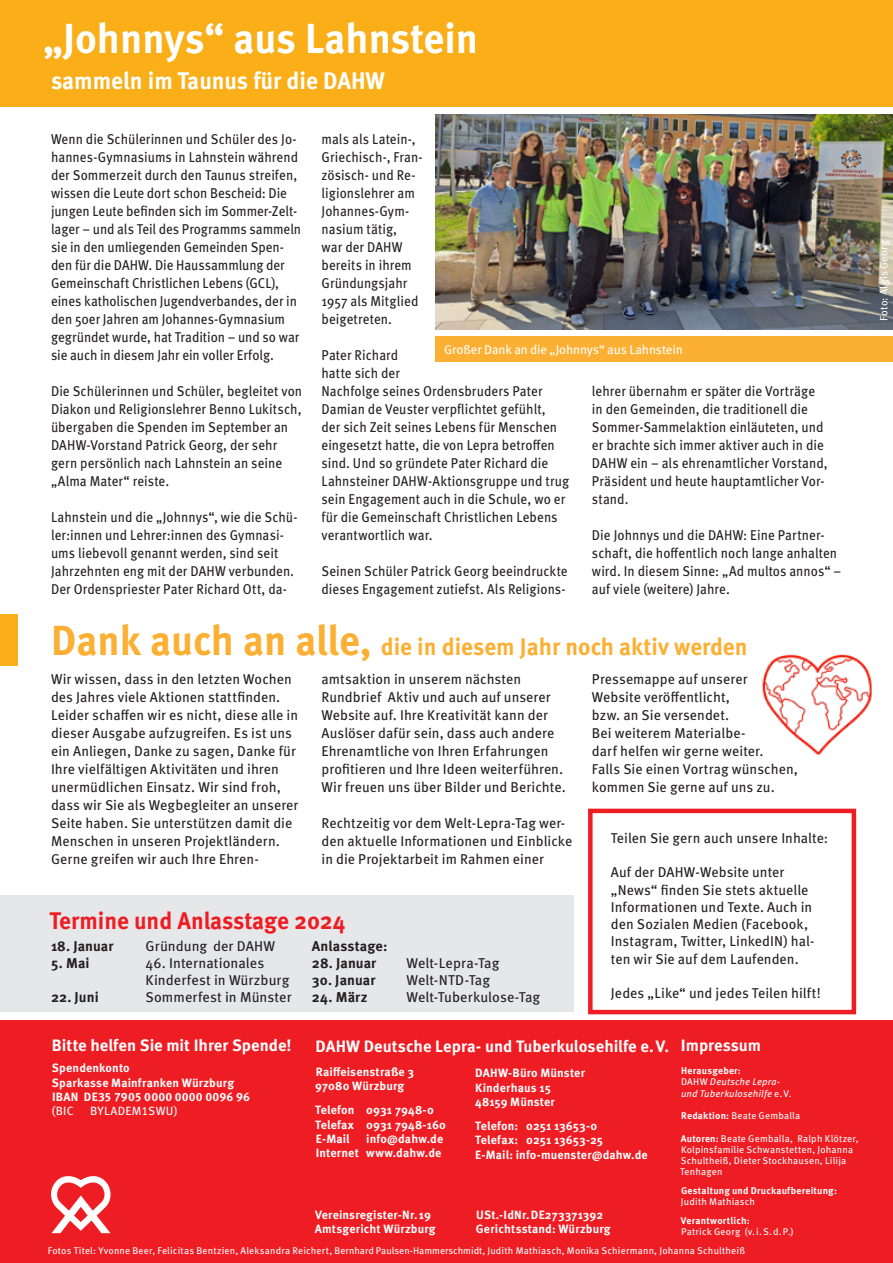
<style>
.page{position:relative;width:893px;height:1263px;background:#fff}
.page>*{position:absolute;margin:0;border:0;box-sizing:border-box;transform-origin:0 0}
.t1{font:700 42px "Meta OT";color:#fff;scale:.96 1}
.t2{font:700 24px "Meta OT";color:#fbb033;scale:.96 1}
.t3{font:700 24px "Meta OT";color:#fff;scale:.96 1}
.t4{font:700 24px "Meta OT";letter-spacing:-.005em;color:#ee1d23;scale:.96 1}
.t5{font:700 16.5px "Meta OT";color:#fff}
.t6{font:14.25px/18px "Meta OT";letter-spacing:.005em;color:#231f20;scale:.92 1}
.t7{font:14.25px/18px "Meta OT";letter-spacing:.005em;color:#231f20}
.t8{font:700 14.25px "Meta OT";letter-spacing:.005em;color:#231f20}
.Fotounterschrift{font:12.75px "Meta OT";letter-spacing:-.015em;color:#fff}
.t9{font:700 12px "Meta OT";letter-spacing:.01em;color:#fff}
.t10{font:12px "Meta OT";letter-spacing:.025em;color:#fff}
.Fotonachweiß{font:10.5px "Meta OT";letter-spacing:.02em;color:#fff}
.Fotonachweiß-2{font:9.75px/11.2px "Meta OT";letter-spacing:.02em;color:#fff}
.t11{font:italic 9.75px/11.2px "Meta OT";letter-spacing:.015em;color:#fff}
.t12{font:700 9.75px/11.2px "Meta OT";letter-spacing:.02em;color:#fff}
.s1{font-size:42px}
.s2{font-weight:700;font-style:normal}
.s3{font-style:normal}
.s4{font-weight:700}
.s5{font-weight:400}
</style>
<div class="page">
<div style="left:1px;top:895px;width:573px;height:117px;background:#e6e7e9"></div>
<div style="left:0;top:1020px;width:893px;height:243px;background:#ee1d23"></div>
<svg style="left:51px;top:1176px;width:60px;height:57px"></svg>
<div style="left:0;top:0;width:893px;height:106px;background:#faaf18"></div>
<img style="left:436px;top:115px;width:457px;height:215px">
<div style="left:436px;top:336px;width:457px;height:26px;background:#fbb033"></div>
<div style="left:0;top:615px;width:17px;height:51px;background:#faaf18"></div>
<div style="left:588px;top:809px;width:268px;height:205px;background:#fff;border:4px solid #ee1d23"></div>
<img style="left:762px;top:654px;width:110px;height:102px">
<p class="t1" style="left:43px;top:12px;width:455px">„Johnnys“ aus Lahnstein</p>
<p class="t3" style="left:51px;top:65px;width:349px">sammeln im Taunus für die DAHW</p>
<p class="t6" style="left:51px;top:131px;width:273px">Wenn die Schülerinnen und Schüler des Jo&shy;hannes-Gymnasiums in Lahnstein während der Sommerzeit durch den Taunus streifen, wissen die Leute dort schon Bescheid: Die jungen Leute befinden sich im Sommer-Zelt&shy;lager – und als Teil des Programms sammeln sie in den umliegenden Gemeinden Spen&shy;den für die DAHW. Die Haussammlung der Gemeinschaft Christlichen Lebens (GCL), eines katholischen Jugendverbandes, der in den 50er Jahren am Johannes-Gymnasium gegründet wurde, hat Tradition – und so war sie auch in diesem Jahr ein voller Erfolg.</p>
<p class="t6" style="left:51px;top:383px;width:274px">Die Schülerinnen und Schüler, begleitet von Diakon und Religionslehrer Benno Lukitsch, übergaben die Spenden im September an DAHW-Vorstand Patrick Georg, der sehr gern persönlich nach Lahnstein an seine „Alma Mater“ reiste.</p>
<p class="t6" style="left:51px;top:509px;width:269px">Lahnstein und die „Johnnys“, wie die Schü&shy;ler:innen und Lehrer:innen des Gymnasi&shy;ums liebevoll genannt werden, sind seit Jahrzehnten eng mit der DAHW verbunden.<br>Der Ordenspriester Pater Richard Ott, da-</p>
<p class="t6" style="left:321px;top:131px;width:111px">mals als Latein-,<br>Griechisch-, Fran&shy;zösisch- und Re&shy;ligionslehrer am<br>Johannes-Gym&shy;nasium tätig,<br>war der DAHW bereits in ihrem<br>Gründungsjahr<br>1957 als Mitglied beigetreten.</p>
<p class="t6" style="left:321px;top:347px;width:271px">Pater Richard<br>hatte sich der<br>Nachfolge seines Ordensbruders Pater Damian de Veuster verpflichtet gefühlt,<br>der sich Zeit seines Lebens für Menschen eingesetzt hatte, die von Lepra betroffen sind. Und so gründete Pater Richard die Lahnsteiner DAHW-Aktionsgruppe und trug sein Engagement auch in die Schule, wo er für die Gemeinschaft Christlichen Lebens verantwortlich war.</p>
<p class="t6" style="left:321px;top:563px;width:269px">Seinen Schüler Patrick Georg beeindruckte dieses Engagement zutiefst. Als Religions-</p>
<p class="Fotounterschrift" style="left:444px;top:342px;width:240px">Großer Dank an die „Johnnys“ aus Lahnstein</p>
<p class="t6" style="left:592px;top:383px;width:258px">lehrer übernahm er später die Vorträge in den Gemeinden, die traditionell die Sommer-Sammelaktion einläuteten, und er brachte sich immer aktiver auch in die DAHW ein – als ehrenamtlicher Vorstand, Präsident und heute hauptamtlicher Vor&shy;stand.</p>
<p class="t6" style="left:592px;top:527px;width:272px">Die Johnnys und die DAHW: Eine Partner&shy;schaft, die hoffentlich noch lange anhalten wird. In diesem Sinne: „Ad multos annos“ – auf viele (weitere) Jahre.</p>
<p class="t2" style="left:51px;top:631px;width:727px"><span class="s1">Dank auch an alle,</span> die in diesem Jahr noch aktiv werden</p>
<p class="t7" style="left:51px;top:671px;width:249px">Wir wissen, dass in den letzten Wochen des Jahres viele Aktionen stattfinden.<br>Leider schaffen wir es nicht, diese alle in dieser Ausgabe aufzugreifen. Es ist uns ein Anliegen, Danke zu sagen, Danke für Ihre vielfältigen Aktivitäten und ihren unermüdlichen Einsatz. Wir sind froh, dass wir Sie als Wegbegleiter an unserer Seite haben. Sie unterstützen damit die Menschen in unseren Projektländern.</p>
<p class="t7" style="left:51px;top:851px;width:209px">Gerne greifen wir auch Ihre Ehren-</p>
<p class="t7" style="left:321px;top:671px;width:246px">amtsaktion in unserem nächsten Rundbrief Aktiv und auch auf unserer Website auf. Ihre Kreativität kann der Auslöser dafür sein, dass auch andere Ehrenamtliche von Ihren Erfahrungen profitieren und Ihre Ideen weiterführen.<br>Wir freuen uns über Bilder und Berichte.</p>
<p class="t7" style="left:321px;top:815px;width:252px">Rechtzeitig vor dem Welt-Lepra-Tag wer&shy;den aktuelle Informationen und Einblicke in die Projektarbeit im Rahmen einer</p>
<p class="t4" style="left:50px;top:905px;width:310px">Termine und Anlasstage 2024</p>
<p class="t8" style="left:51px;top:936px;width:64px">18. Januar</p>
<p class="t7" style="left:146px;top:937px;width:131px">Gründung der DAHW</p>
<p class="t8" style="left:51px;top:954px;width:40px">5. Mai</p>
<p class="t7" style="left:146px;top:954px;width:120px">46. Internationales</p>
<p class="t7" style="left:146px;top:971px;width:145px">Kinderfest in Würzburg</p>
<p class="t8" style="left:51px;top:988px;width:49px">22. Juni</p>
<p class="t7" style="left:146px;top:989px;width:148px">Sommerfest in Münster</p>
<p class="t8" style="left:312px;top:936px;width:77px">Anlasstage:</p>
<p class="t8" style="left:312px;top:954px;width:66px">28. Januar</p>
<p class="t7" style="left:406px;top:954px;width:94px">Welt-Lepra-Tag</p>
<p class="t8" style="left:312px;top:971px;width:65px">30. Januar</p>
<p class="t7" style="left:406px;top:971px;width:85px">Welt-NTD-Tag</p>
<p class="t8" style="left:312px;top:988px;width:57px">24. März</p>
<p class="t7" style="left:406px;top:988px;width:135px">Welt-Tuberkulose-Tag</p>
<p class="t7" style="left:592px;top:671px;width:173px">Pressemappe auf unserer<br>Website veröffentlicht,<br>bzw. an Sie versendet.<br>Bei weiterem Materialbe&shy;darf helfen wir gerne weiter.</p>
<p class="t7" style="left:592px;top:761px;width:207px">Falls Sie einen Vortrag wünschen, kommen Sie gerne auf uns zu.</p>
<p class="t7" style="left:611px;top:829px;width:219px">Teilen Sie gern auch unsere Inhalte:</p>
<p class="t7" style="left:611px;top:864px;width:205px;line-height:17.2px">Auf der DAHW-Website unter „News“ finden Sie stets aktuelle<br>Informationen und Texte. Auch in den Sozialen Medien (Facebook,<br>Instagram, Twitter, LinkedIN) hal&shy;ten wir Sie auf dem Laufenden.</p>
<p class="t7" style="left:611px;top:985px;width:211px">Jedes „Like“ und jedes Teilen hilft!</p>
<p class="t5" style="left:52px;top:1035px;width:241px">Bitte helfen Sie mit Ihrer Spende!</p>
<p class="t9" style="left:52px;top:1060px;width:79px">Spendenkonto</p>
<p class="t9" style="left:52px;top:1075px;width:184px">Sparkasse Mainfranken Würzburg</p>
<p class="t9" style="left:52px;top:1089px;width:199px">IBAN DE35 7905 0000 0000 0096 96</p>
<p class="t10" style="left:52px;top:1103px;width:23px">(BIC</p>
<p class="t10" style="left:90px;top:1103px;width:89px">BYLADEM1SWU)</p>
<p class="t5" style="left:316px;top:1036px;width:355px">DAHW Deutsche Lepra- und Tuberkulosehilfe e.V.</p>
<p class="t9" style="left:316px;top:1064px;width:100px">Raiffeisenstraße 3</p>
<p class="t9" style="left:315px;top:1079px;width:91px">97080 Würzburg</p>
<p class="t9" style="left:315px;top:1103px;width:120px">Telefon 0931 7948-0</p>
<p class="t9" style="left:315px;top:1117px;width:132px">Telefax 0931 7948-160</p>
<p class="t9" style="left:316px;top:1131px;width:36px">E-Mail</p>
<p class="t9" style="left:366px;top:1131px;width:78px">info@dahw.de</p>
<p class="t9" style="left:316px;top:1145px;width:127px">Internet www.dahw.de</p>
<p class="t9" style="left:475px;top:1066px;width:111px">DAHW-Büro Münster</p>
<p class="t9" style="left:475px;top:1080px;width:77px">Kinderhaus 15</p>
<p class="t9" style="left:475px;top:1094px;width:81px">48159 Münster</p>
<p class="t9" style="left:475px;top:1118px;width:124px">Telefon: 0251 13653-0</p>
<p class="t9" style="left:475px;top:1132px;width:129px">Telefax: 0251 13653-25</p>
<p class="t9" style="left:475px;top:1147px;width:174px">E-Mail: info-muenster@dahw.de</p>
<p class="t9" style="left:315px;top:1207px;width:117px">Vereinsregister-Nr. 19</p>
<p class="t9" style="left:315px;top:1221px;width:122px">Amtsgericht Würzburg</p>
<p class="t9" style="left:476px;top:1207px;width:128px">USt.-IdNr.DE273371392</p>
<p class="t9" style="left:476px;top:1221px;width:136px">Gerichtsstand: Würzburg</p>
<p class="t5" style="left:681px;top:1035px;width:82px">Impressum</p>
<p class="t11" style="left:681px;top:1065px;width:101px"><span class="s2">Herausgeber:<br></span><span class="s3">DAHW</span> Deutsche Lepra-</p>
<p class="t11" style="left:681px;top:1088px;width:112px">und Tuberkulosehilfe <span class="s3">e.V.</span></p>
<p class="Fotonachweiß-2" style="left:681px;top:1110px;width:121px"><span class="s4">Redaktion:</span> Beate Gemballa</p>
<p class="Fotonachweiß-2" style="left:680px;top:1133px;width:180px"><span class="s4">Autoren:</span> Beate Gemballa, Ralph Klötzer, Kolpinsfamilie Schwanstetten, Johanna Schultheiß, Dieter Stockhausen, Lilija Tenhagen</p>
<p class="t12" style="left:681px;top:1185px;width:158px">Gestaltung und Druckaufbereitung:<br><span class="s5">Judith Mathiasch</span></p>
<p class="Fotonachweiß-2" style="left:681px;top:1215px;width:114px"><span class="s4">Verantwortlich:<br></span>Patrick Georg (v.i.S.d.P.)</p>
<p class="Fotonachweiß-2" style="left:48px;top:1245px;width:699px">Fotos Titel: Yvonne Beer, Felicitas Bentzien, Aleksandra Reichert, Bernhard Paulsen-Hammerschmidt, Judith Mathiasch, Monika Schiermann, Johanna Schultheiß</p>
<p class="Fotonachweiß" style="left:877px;top:321px;width:82px;rotate:-90deg">Foto: Algis Georg</p>
</div>
